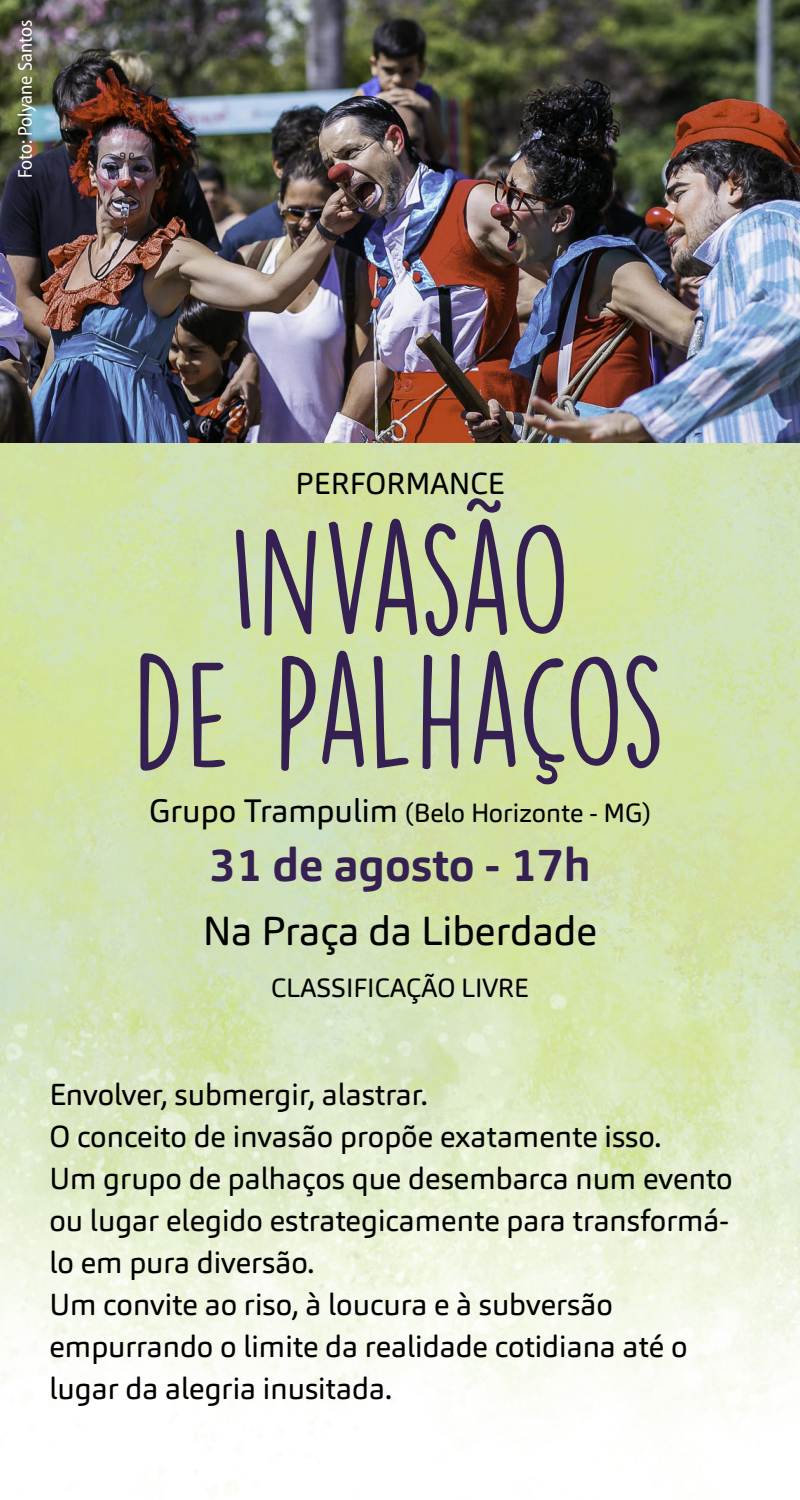
<style>
.page{position:relative;width:800px;height:1500px;background:#fff}
.page>*{position:absolute;margin:0;border:0;box-sizing:border-box;transform-origin:0 0}
.titulo{font:140px/132px "DK Lemon Yellow Sun";letter-spacing:-.035em;color:#352052;text-align:center}
.datas{font:700 46px "Carnas";color:#352052}
.txtos{font:40px "Carnas";color:#000}
.txt9{font:30px/42px "Carnas";color:#000}
.txtos-2{font:26px "Carnas";color:#000}
.txt9-2{font:26px "Carnas";color:#000}
.foto{font:20px "Myriad Variable Concept";color:#fff}
.s1{font-size:32px}
</style>
<div class="page">
<img style="left:0;top:442px;width:800px;height:1013px">
<img style="left:0;top:0;width:800px;height:442px">
<p class="foto" style="left:13px;top:178px;width:160px;rotate:-90deg">Foto: Polyane Santos</p>
<p class="txt9" style="left:295px;top:463px;width:211px">PERFORMANCE</p>
<p class="titulo" style="left:133px;top:513px;width:535px">INVASÃO<br>DE PALHAÇOS</p>
<p class="txtos-2" style="left:149px;top:796px;width:503px"><span class="s1">Grupo Trampulim</span> (Belo Horizonte - MG)</p>
<p class="datas" style="left:209px;top:836px;width:383px">31 de agosto - 17h</p>
<p class="txtos" style="left:203px;top:905px;width:396px">Na Praça da Liberdade</p>
<p class="txt9-2" style="left:271px;top:971px;width:259px">CLASSIFICAÇÃO LIVRE</p>
<p class="txt9" style="left:49px;top:1073px;width:380px">Envolver, submergir, alastrar.</p>
<p class="txt9" style="left:49px;top:1115px;width:685px">O conceito de invasão propõe exatamente isso.<br>Um grupo de palhaços que desembarca num evento ou lugar elegido estrategicamente para transformá&shy;lo em pura diversão.<br>Um convite ao riso, à loucura e à subversão empurrando o limite da realidade cotidiana até o lugar da alegria inusitada.</p>
</div>
